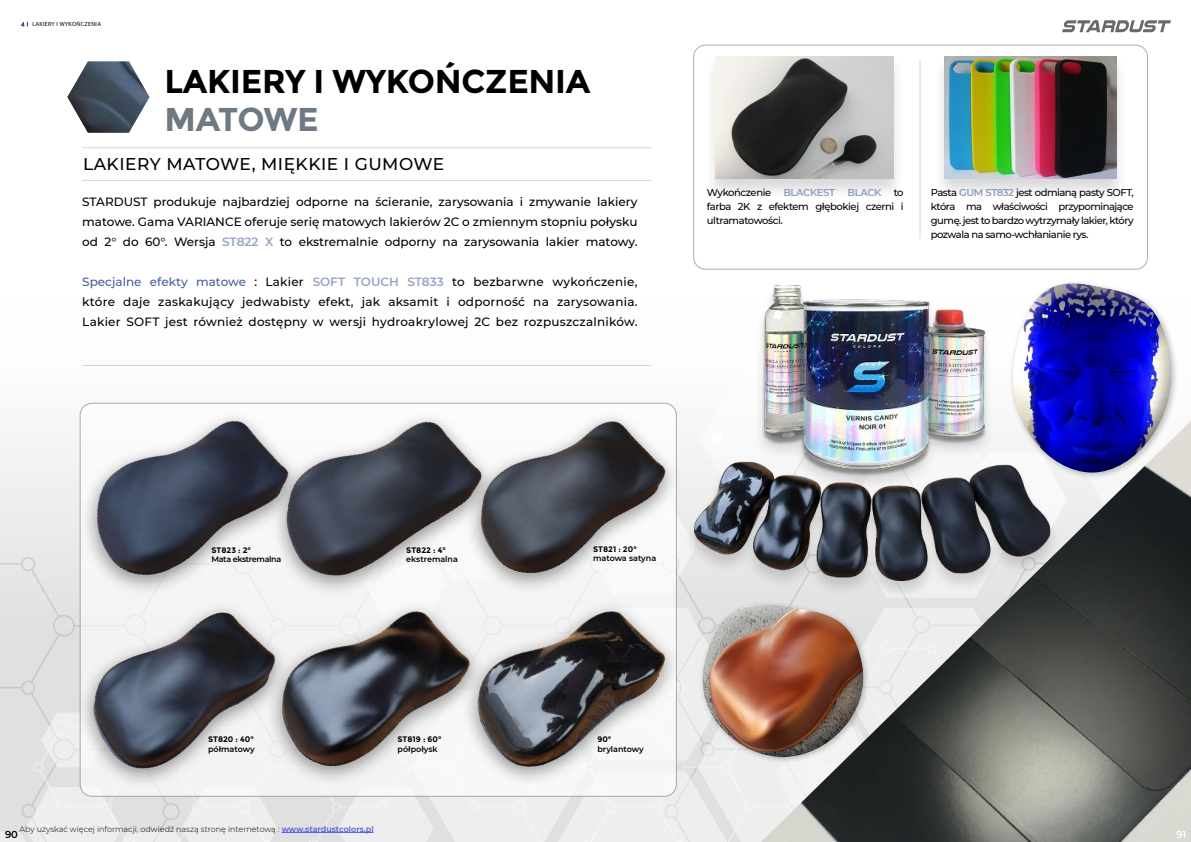
<style>
.page{position:relative;width:1191px;height:842px;background:#fff}
.page>*{position:absolute;margin:0;border:0;box-sizing:border-box;transform-origin:0 0}
.titre_page_pres{font:700 33px/38px "Montserrat";letter-spacing:-.01em;color:#000}
.sous_titre_page{font:500 17px "Montserrat";letter-spacing:.03em;color:#000}
.texte_page_pres{font:500 12px/20px "Montserrat";color:#000;text-align:justify}
.texte_page_pres-2{font:500 10px/14px "Montserrat";letter-spacing:-.05em;color:#000;text-align:justify}
.ref_légende{font:600 10px "Montserrat";color:#000}
.ref_légende-2{font:600 10px "Montserrat";color:#fff}
.t1{font:300 8px "Montserrat";color:#000}
.ref_légende-3{font:600 8px "Montserrat";color:#000}
.ref_légende-4{font:700 8px "Montserrat";color:#000}
.ref_légende-5{font:600 8px "Montserrat";letter-spacing:-.04em;color:#000}
.t2{font:6px "Myriad Pro";letter-spacing:.05em;color:#000}
.s1{color:#6e7984}
.s2{font-weight:600;color:#95a3c4}
.s3{color:#455e97}
.s4{font-weight:600;color:#4f5cd6}
</style>
<div class="page">
<svg style="left:0;top:429px;width:80px;height:358px;fill:#e7e7e7"></svg>
<svg style="left:1116px;top:185px;width:32px;height:85px"></svg>
<svg style="left:0;top:787px;width:34px;height:55px;background:#e1e1e1"></svg>
<svg style="left:34px;top:642px;width:261px;height:200px;background:#e6e6e6"></svg>
<svg style="left:295px;top:365px;width:466px;height:477px"></svg>
<img style="left:761px;top:421px;width:430px;height:421px">
<svg style="left:1062px;top:20px;width:109px;height:12px"></svg>
<hr style="left:282px;top:832px;width:92px;height:1px;background:#4f5cd6">
<hr style="left:82px;top:148px;width:569px;height:1px;background:#d6d5d4">
<hr style="left:82px;top:180px;width:569px;height:1px;background:#d6d5d4">
<hr style="left:82px;top:365px;width:569px;height:1px;background:#d6d5d4">
<img style="left:67px;top:61px;width:82px;height:72px">
<img style="left:723px;top:284px;width:285px;height:174px">
<div style="left:683px;top:461px;width:378px;height:140px;background:#000;opacity:.15"></div>
<img style="left:688px;top:458px;width:369px;height:133px">
<svg style="left:21px;top:22px;width:7px;height:5px"></svg>
<div style="left:693px;top:45px;width:454px;height:224px;background:#fff;border-radius:12px"></div>
<div style="left:693px;top:45px;width:454px;height:224px;border:1px solid #7d7d7d;border-radius:12px"></div>
<div style="left:704px;top:55px;width:200px;height:145px;background:#000;opacity:.15"></div>
<img style="left:716px;top:56px;width:177px;height:123px">
<div style="left:933px;top:55px;width:194px;height:145px;background:#000;opacity:.15"></div>
<img style="left:945px;top:56px;width:171px;height:123px">
<hr style="left:919px;top:60px;width:1px;height:179px;background:#d6d5d4">
<div style="left:80px;top:403px;width:596px;height:393px;background:#f8f8f8;border-radius:12px"></div>
<div style="left:80px;top:410px;width:224px;height:186px;background:#000;opacity:.43"></div>
<img style="left:83px;top:420px;width:186px;height:161px">
<div style="left:269px;top:410px;width:228px;height:187px;background:#000;opacity:.43"></div>
<img style="left:273px;top:420px;width:186px;height:161px">
<div style="left:464px;top:410px;width:217px;height:185px;background:#000;opacity:.43"></div>
<img style="left:459px;top:420px;width:209px;height:161px">
<div style="left:77px;top:601px;width:214px;height:189px;background:#000;opacity:.43"></div>
<img style="left:68px;top:609px;width:193px;height:162px">
<div style="left:265px;top:600px;width:220px;height:187px;background:#000;opacity:.43"></div>
<img style="left:261px;top:609px;width:422px;height:162px">
<div style="left:460px;top:599px;width:221px;height:188px;background:#000;opacity:.43"></div>
<div style="left:698px;top:600px;width:173px;height:165px;background:#000;opacity:.25"></div>
<div style="left:701px;top:603px;width:161px;height:115px;background:#fff;opacity:.75"></div>
<div style="left:701px;top:627px;width:163px;height:130px;background:#000;opacity:.75"></div>
<div style="left:1008px;top:279px;width:170px;height:201px;background:#000;opacity:.25"></div>
<div style="left:1011px;top:282px;width:155px;height:149px;background:#fff;opacity:.75"></div>
<div style="left:1014px;top:308px;width:157px;height:165px;background:#000;opacity:.75"></div>
<p class="t2" style="left:32px;top:21px;width:70px">LAKIERY I WYKOŃCZENIA</p>
<p class="titre_page_pres" style="left:164px;top:63px;width:427px">LAKIERY I WYKOŃCZENIA<br><span class="s1">MATOWE</span></p>
<p class="sous_titre_page" style="left:83px;top:152px;width:363px">LAKIERY MATOWE, MIĘKKIE I GUMOWE</p>
<p class="texte_page_pres" style="left:82px;top:191px;width:557px">STARDUST produkuje najbardziej odporne na ścieranie, zarysowania i zmywanie lakiery matowe. Gama VARIANCE oferuje serię matowych lakierów 2C o zmiennym stopniu połysku od 2° do 60°. Wersja <span class="s2">ST822 X</span> to ekstremalnie odporny na zarysowania lakier matowy.</p>
<p class="texte_page_pres" style="left:82px;top:271px;width:557px"><span class="s3">Specjalne efekty matowe</span> : Lakier <span class="s2">SOFT TOUCH ST833</span> to bezbarwne wykończenie, które daje zaskakujący jedwabisty efekt, jak aksamit i odporność na zarysowania.<br>Lakier SOFT jest również dostępny w wersji hydroakrylowej 2C bez rozpuszczalników.</p>
<p class="texte_page_pres-2" style="left:707px;top:185px;width:198px">Wykończenie <span class="s2">BLACKEST BLACK</span> to farba 2K z efektem głębokiej czerni i ultramatowości.</p>
<p class="texte_page_pres-2" style="left:931px;top:185px;width:204px">Pasta <span class="s2">GUM ST832</span> jest odmianą pasty SOFT, która ma właściwości przypominające gumę. jest to bardzo wytrzymały lakier, który pozwala na samo-wchłanianie rys.</p>
<p class="ref_légende-4" style="left:211px;top:545px;width:41px">ST823 : 2°</p>
<p class="ref_légende-5" style="left:211px;top:554px;width:71px">Mata ekstremalna</p>
<p class="ref_légende-4" style="left:208px;top:735px;width:47px">ST820 : 40°</p>
<p class="ref_légende-3" style="left:208px;top:743px;width:48px">półmatowy</p>
<p class="ref_légende-4" style="left:406px;top:545px;width:41px">ST822 : 4°</p>
<p class="ref_légende-3" style="left:406px;top:554px;width:53px">ekstremalna</p>
<p class="ref_légende-4" style="left:397px;top:735px;width:45px">ST819 : 60°</p>
<p class="ref_légende-3" style="left:397px;top:743px;width:42px">półpołysk</p>
<p class="ref_légende-4" style="left:593px;top:544px;width:45px">ST821 : 20°</p>
<p class="ref_légende-3" style="left:593px;top:553px;width:65px">matowa satyna</p>
<p class="ref_légende-4" style="left:597px;top:735px;width:15px">90°</p>
<p class="ref_légende-3" style="left:597px;top:743px;width:48px">brylantowy</p>
<p class="t1" style="left:20px;top:823px;width:355px">Aby uzyskać więcej informacji, odwiedź naszą stronę internetową : <span class="s4">www.stardustcolors.pl</span></p>
<p class="ref_légende" style="left:5px;top:827px;width:14px">90</p>
<p class="ref_légende-2" style="left:1176px;top:827px;width:12px">91</p>
</div>
